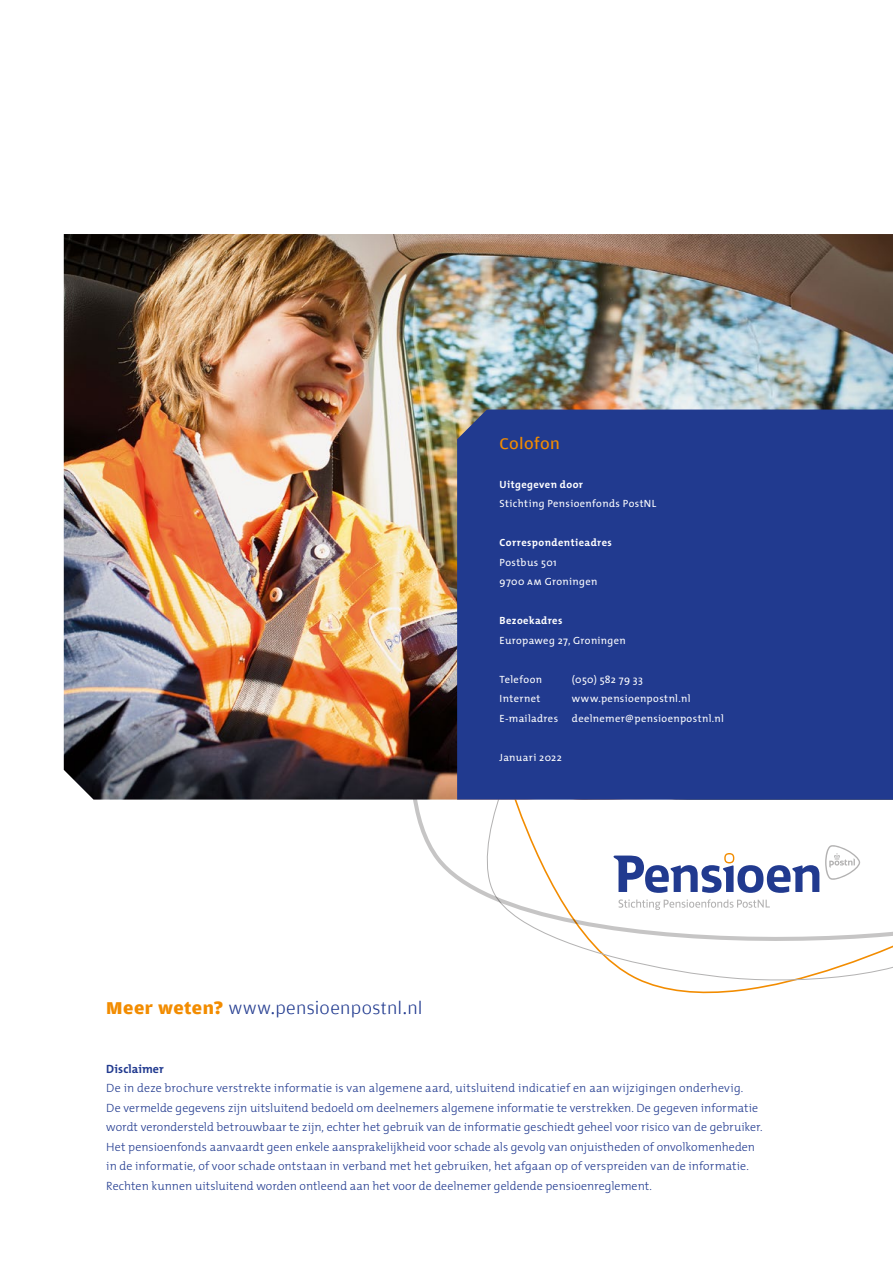
<style>
.page{position:relative;width:893px;height:1263px;background:#fff}
.page>*{position:absolute;margin:0;border:0;box-sizing:border-box;transform-origin:0 0}
.t1{font:300 18px "Amplitude Wide";letter-spacing:.015em;color:#213a8f}
.t2{font:16.5px "Amplitude Wide";letter-spacing:.02em;color:#f28c00}
.t3{font:300 12px/19.5px "The Mix";letter-spacing:.005em;color:#213a8f}
.t4{font:700 12px "The Mix";letter-spacing:.005em;color:#213a8f}
.t5{font:10.5px/19.5px "The Mix";letter-spacing:.035em;color:#fff}
.t6{font:700 10.5px "The Mix";letter-spacing:.04em;color:#fff}
.s1{font-family:"The Mix Regular Caps"}
.s2{font-weight:700;color:#f28c00}
</style>
<div class="page">
<svg style="left:562px;top:941px;width:331px;height:44px"></svg>
<svg style="left:413px;top:800px;width:480px;height:141px"></svg>
<svg style="left:613px;top:853px;width:206px;height:40px"></svg>
<svg style="left:618px;top:899px;width:152px;height:11px"></svg>
<svg style="left:825px;top:845px;width:35px;height:35px"></svg>
<img style="left:64px;top:234px;width:829px;height:566px">
<div style="left:457px;top:410px;width:436px;height:390px;background:#213a8f"></div>
<h2 class="t2" style="left:500px;top:434px;width:62px">Colofon</h2>
<p class="t6" style="left:500px;top:475px;width:85px">Uitgegeven door</p>
<p class="t5" style="left:500px;top:493px;width:158px">Stichting Pensioenfonds PostNL</p>
<p class="t6" style="left:500px;top:534px;width:114px">Correspondentieadres</p>
<p class="t5" style="left:500px;top:552px;width:99px">Postbus 501<br>9700 <span class="s1">am</span> Groningen</p>
<p class="t6" style="left:500px;top:612px;width:64px">Bezoekadres</p>
<p class="t5" style="left:500px;top:630px;width:128px">Europaweg 27, Groningen</p>
<p class="t5" style="left:500px;top:669px;width:44px">Telefoon</p>
<p class="t5" style="left:572px;top:669px;width:72px">(050) 582 79 33</p>
<p class="t5" style="left:500px;top:688px;width:42px">Internet</p>
<p class="t5" style="left:572px;top:688px;width:120px">www.pensioenpostnl.nl</p>
<p class="t5" style="left:500px;top:708px;width:60px">E-mailadres</p>
<p class="t5" style="left:572px;top:708px;width:153px">deelnemer@pensioenpostnl.nl</p>
<p class="t5" style="left:500px;top:747px;width:64px">Januari 2022</p>
<h1 class="t1" style="left:106px;top:998px;width:318px"><span class="s2">Meer weten?</span> www.pensioenpostnl.nl</h1>
<p class="t4" style="left:106px;top:1058px;width:59px">Disclaimer</p>
<p class="t3" style="left:106px;top:1078px;width:658px">De in deze brochure verstrekte informatie is van algemene aard, uitsluitend indicatief en aan wijzigingen onderhevig.<br>De vermelde gegevens zijn uitsluitend bedoeld om deelnemers algemene informatie te verstrekken. De gegeven informatie wordt verondersteld betrouwbaar te zijn, echter het gebruik van de informatie geschiedt geheel voor risico van de gebruiker.<br>Het pensioenfonds aanvaardt geen enkele aansprakelijkheid voor schade als gevolg van onjuistheden of onvolkomenheden in de informatie, of voor schade ontstaan in verband met het gebruiken, het afgaan op of verspreiden van de informatie.<br>Rechten kunnen uitsluitend worden ontleend aan het voor de deelnemer geldende pensioenreglement.</p>
</div>
